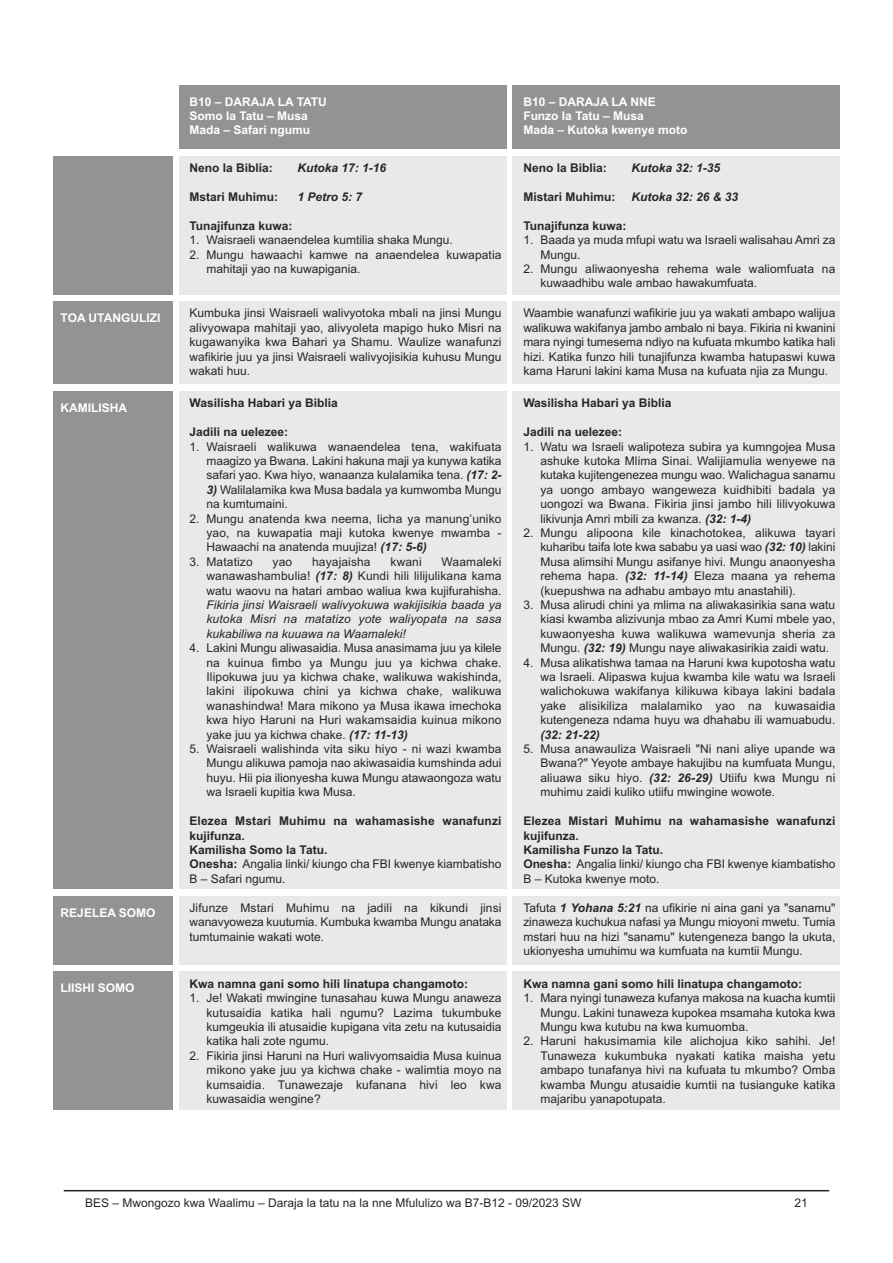
<style>
.page{position:relative;width:893px;height:1263px;background:#fff}
.page>*{position:absolute;margin:0;border:0;box-sizing:border-box;transform-origin:0 0}
.t1{font:12px/14.4px "Arial";color:#272627;text-align:justify}
.t2{font:700 12px/14.4px "Arial";color:#272627}
.t3{font:700 12px/14.4px "Arial";color:#fff}
.t4{font:italic 12px/14.4px "Arial";color:#272627;text-align:justify}
.t5{font:italic 700 12px "Arial";color:#272627}
.s1{font-weight:700;font-style:italic}
.s2{font-weight:400}
</style>
<div class="page">
<hr style="left:64px;top:1190px;width:765px;height:1px;background:#272627">
<div style="left:179px;top:85px;width:327px;height:64px;background:#939393"></div>
<div style="left:513px;top:85px;width:327px;height:64px;background:#939393"></div>
<div style="left:53px;top:156px;width:119px;height:138px;background:#939393"></div>
<div style="left:179px;top:156px;width:327px;height:138px;background:#e9e9e9"></div>
<div style="left:513px;top:156px;width:327px;height:138px;background:#e9e9e9"></div>
<div style="left:53px;top:301px;width:119px;height:83px;background:#939393"></div>
<div style="left:179px;top:301px;width:327px;height:83px;background:#e9e9e9"></div>
<div style="left:513px;top:301px;width:327px;height:83px;background:#e9e9e9"></div>
<div style="left:53px;top:391px;width:119px;height:498px;background:#939393"></div>
<div style="left:179px;top:391px;width:327px;height:498px;background:#e9e9e9"></div>
<div style="left:513px;top:391px;width:327px;height:498px;background:#e9e9e9"></div>
<div style="left:53px;top:896px;width:119px;height:68px;background:#939393"></div>
<div style="left:179px;top:896px;width:327px;height:68px;background:#e9e9e9"></div>
<div style="left:513px;top:896px;width:327px;height:68px;background:#e9e9e9"></div>
<div style="left:53px;top:971px;width:119px;height:139px;background:#939393"></div>
<div style="left:179px;top:971px;width:327px;height:139px;background:#e9e9e9"></div>
<div style="left:513px;top:971px;width:327px;height:139px;background:#e9e9e9"></div>
<p class="t3" style="left:190px;top:94px;width:139px">B10 – DARAJA LA TATU<br>Somo la Tatu – Musa<br>Mada – Safari ngumu</p>
<p class="t3" style="left:523px;top:94px;width:166px">B10 – DARAJA LA NNE<br>Funzo la Tatu – Musa<br>Mada – Kutoka kwenye moto</p>
<p class="t2" style="left:190px;top:161px;width:85px">Neno la Biblia:</p>
<p class="t5" style="left:298px;top:161px;width:90px">Kutoka 17: 1-16</p>
<p class="t2" style="left:190px;top:190px;width:90px">Mstari Muhimu:</p>
<p class="t5" style="left:298px;top:190px;width:66px">1 Petro 5: 7</p>
<p class="t2" style="left:190px;top:218px;width:105px">Tunajifunza kuwa:</p>
<p class="t1" style="left:190px;top:233px;width:265px">1. Waisraeli wanaendelea kumtilia shaka Mungu.</p>
<p class="t1" style="left:207px;top:247px;width:296px;text-indent:-17px">2. Mungu hawaachi kamwe na anaendelea kuwapatia mahitaji yao na kuwapigania.</p>
<p class="t2" style="left:523px;top:161px;width:85px">Neno la Biblia:</p>
<p class="t5" style="left:631px;top:161px;width:90px">Kutoka 32: 1-35</p>
<p class="t2" style="left:523px;top:190px;width:93px">Mistari Muhimu:</p>
<p class="t5" style="left:631px;top:190px;width:108px">Kutoka 32: 26 &amp; 33</p>
<p class="t2" style="left:523px;top:218px;width:105px">Tunajifunza kuwa:</p>
<p class="t1" style="left:540px;top:233px;width:296px;text-indent:-17px">1. Baada ya muda mfupi watu wa Israeli walisahau Amri za<br>Mungu.</p>
<p class="t1" style="left:540px;top:262px;width:296px;text-indent:-17px">2. Mungu aliwaonyesha rehema wale waliomfuata na kuwaadhibu wale ambao hawakumfuata.</p>
<p class="t3" style="left:61px;top:311px;width:101px">TOA UTANGULIZI</p>
<p class="t1" style="left:190px;top:306px;width:313px">Kumbuka jinsi Waisraeli walivyotoka mbali na jinsi Mungu alivyowapa mahitaji yao, alivyoleta mapigo huko Misri na kugawanyika kwa Bahari ya Shamu. Waulize wanafunzi wafikirie juu ya jinsi Waisraeli walivyojisikia kuhusu Mungu wakati huu.</p>
<p class="t1" style="left:523px;top:306px;width:313px">Waambie wanafunzi wafikirie juu ya wakati ambapo walijua walikuwa wakifanya jambo ambalo ni baya. Fikiria ni kwanini mara nyingi tumesema ndiyo na kufuata mkumbo katika hali hizi. Katika funzo hili tunajifunza kwamba hatupaswi kuwa kama Haruni lakini kama Musa na kufuata njia za Mungu.</p>
<p class="t3" style="left:61px;top:401px;width:68px">KAMILISHA</p>
<p class="t2" style="left:190px;top:396px;width:150px">Wasilisha Habari ya Biblia</p>
<p class="t2" style="left:190px;top:425px;width:100px">Jadili na uelezee:</p>
<p class="t1" style="left:207px;top:439px;width:296px;text-indent:-17px">1. Waisraeli walikuwa wanaendelea tena, wakifuata maagizo ya Bwana. Lakini hakuna maji ya kunywa katika safari yao. Kwa hiyo, wanaanza kulalamika tena. <span class="s1">(17: 2-</span></p>
<p class="t1" style="left:207px;top:482px;width:296px"><span class="s1">3)</span> Walilalamika kwa Musa badala ya kumwomba Mungu na kumtumaini.</p>
<p class="t1" style="left:207px;top:511px;width:296px;text-indent:-17px">2. Mungu anatenda kwa neema, licha ya manung’uniko yao, na kuwapatia maji kutoka kwenye mwamba - Hawaachi na anatenda muujiza! <span class="s1">(17: 5-6)</span></p>
<p class="t1" style="left:190px;top:554px;width:65px">3. Matatizo</p>
<p class="t1" style="left:273px;top:554px;width:21px">yao</p>
<p class="t1" style="left:312px;top:554px;width:60px">hayajaisha</p>
<p class="t1" style="left:391px;top:554px;width:33px">kwani</p>
<p class="t2" style="left:523px;top:396px;width:150px">Wasilisha Habari ya Biblia</p>
<p class="t2" style="left:523px;top:425px;width:100px">Jadili na uelezee:</p>
<p class="t1" style="left:540px;top:439px;width:296px;text-indent:-17px">1. Watu wa Israeli walipoteza subira ya kumngojea Musa ashuke kutoka Mlima Sinai. Walijiamulia wenyewe na kutaka kujitengenezea mungu wao. Walichagua sanamu ya uongo ambayo wangeweza kuidhibiti badala ya uongozi wa Bwana. Fikiria jinsi jambo hili lilivyokuwa likivunja Amri mbili za kwanza. <span class="s1">(32: 1-4)</span></p>
<p class="t1" style="left:540px;top:526px;width:296px;text-indent:-17px">2. Mungu alipoona kile kinachotokea, alikuwa tayari kuharibu taifa lote kwa sababu ya uasi wao <span class="s1">(32: 10)</span> lakini Musa alimsihi Mungu asifanye hivi. Mungu anaonyesha rehema hapa. <span class="s1">(32: 11-14)</span> Eleza maana ya rehema (kuepushwa na adhabu ambayo mtu anastahili).</p>
<p class="t1" style="left:540px;top:598px;width:296px;text-indent:-17px">3. Musa alirudi chini ya mlima na aliwakasirikia sana watu kiasi kwamba alizivunja mbao za Amri Kumi mbele yao, kuwaonyesha kuwa walikuwa wamevunja sheria za Mungu. <span class="s1">(32: 19)</span> Mungu naye aliwakasirikia zaidi watu.</p>
<p class="t1" style="left:540px;top:655px;width:296px;text-indent:-17px">4. Musa alikatishwa tamaa na Haruni kwa kupotosha watu wa Israeli. Alipaswa kujua kwamba kile watu wa Israeli walichokuwa wakifanya kilikuwa kibaya lakini badala yake alisikiliza malalamiko yao na kuwasaidia kutengeneza ndama huyu wa dhahabu ili wamuabudu.</p>
<p class="t5" style="left:540px;top:727px;width:61px">(32: 21-22)</p>
<p class="t1" style="left:540px;top:742px;width:296px;text-indent:-17px">5. Musa anawauliza Waisraeli "Ni nani aliye upande wa Bwana?" Yeyote ambaye hakujibu na kumfuata Mungu, aliuawa siku hiyo. <span class="s1">(32: 26-29)</span> Utiifu kwa Mungu ni muhimu zaidi kuliko utiifu mwingine wowote.</p>
<p class="t2" style="left:523px;top:814px;width:313px">Elezea Mistari Muhimu na wahamasishe wanafunzi kujifunza.<br>Kamilisha Funzo la Tatu.<br>Onesha: <span class="s2">Angalia linki/ kiungo cha FBI kwenye kiambatisho B – Kutoka kwenye moto.</span></p>
<p class="t1" style="left:207px;top:554px;width:296px;text-indent:235px">Waamaleki wanawashambulia! <span class="s1">(17: 8)</span> Kundi hili lilijulikana kama watu waovu na hatari ambao waliua kwa kujifurahisha.</p>
<p class="t4" style="left:207px;top:598px;width:296px">Fikiria jinsi Waisraeli walivyokuwa wakijisikia baada ya kutoka Misri na matatizo yote waliyopata na sasa kukabiliwa na kuuawa na Waamaleki!</p>
<p class="t1" style="left:207px;top:641px;width:296px;text-indent:-17px">4. Lakini Mungu aliwasaidia. Musa anasimama juu ya kilele na kuinua fimbo ya Mungu juu ya kichwa chake.<br>Ilipokuwa juu ya kichwa chake, walikuwa wakishinda, lakini ilipokuwa chini ya kichwa chake, walikuwa wanashindwa! Mara mikono ya Musa ikawa imechoka kwa hiyo Haruni na Huri wakamsaidia kuinua mikono yake juu ya kichwa chake. <span class="s1">(17: 11-13)</span></p>
<p class="t1" style="left:207px;top:742px;width:296px;text-indent:-17px">5. Waisraeli walishinda vita siku hiyo - ni wazi kwamba Mungu alikuwa pamoja nao akiwasaidia kumshinda adui huyu. Hii pia ilionyesha kuwa Mungu atawaongoza watu wa Israeli kupitia kwa Musa.</p>
<p class="t2" style="left:190px;top:814px;width:313px">Elezea Mstari Muhimu na wahamasishe wanafunzi kujifunza.<br>Kamilisha Somo la Tatu.<br>Onesha: <span class="s2">Angalia linki/ kiungo cha FBI kwenye kiambatisho<br>B – Safari ngumu.</span></p>
<p class="t3" style="left:61px;top:905px;width:96px">REJELEA SOMO</p>
<p class="t1" style="left:190px;top:901px;width:313px">Jifunze Mstari Muhimu na jadili na kikundi jinsi wanavyoweza kuutumia. Kumbuka kwamba Mungu anataka tumtumainie wakati wote.</p>
<p class="t1" style="left:523px;top:901px;width:313px">Tafuta <span class="s1">1 Yohana 5:21</span> na ufikirie ni aina gani ya "sanamu" zinaweza kuchukua nafasi ya Mungu mioyoni mwetu. Tumia mstari huu na hizi "sanamu" kutengeneza bango la ukuta, ukionyesha umuhimu wa kumfuata na kumtii Mungu.</p>
<p class="t3" style="left:61px;top:981px;width:76px">LIISHI SOMO</p>
<p class="t2" style="left:190px;top:976px;width:280px">Kwa namna gani somo hili linatupa changamoto:</p>
<p class="t1" style="left:207px;top:991px;width:296px;text-indent:-17px">1. Je! Wakati mwingine tunasahau kuwa Mungu anaweza kutusaidia katika hali ngumu? Lazima tukumbuke kumgeukia ili atusaidie kupigana vita zetu na kutusaidia katika hali zote ngumu.</p>
<p class="t1" style="left:207px;top:1048px;width:296px;text-indent:-17px">2. Fikiria jinsi Haruni na Huri walivyomsaidia Musa kuinua mikono yake juu ya kichwa chake - walimtia moyo na kumsaidia. Tunawezaje kufanana hivi leo kwa kuwasaidia wengine?</p>
<p class="t2" style="left:523px;top:976px;width:280px">Kwa namna gani somo hili linatupa changamoto:</p>
<p class="t1" style="left:540px;top:991px;width:296px;text-indent:-17px">1. Mara nyingi tunaweza kufanya makosa na kuacha kumtii Mungu. Lakini tunaweza kupokea msamaha kutoka kwa Mungu kwa kutubu na kwa kumuomba.</p>
<p class="t1" style="left:540px;top:1034px;width:296px;text-indent:-17px">2. Haruni hakusimamia kile alichojua kiko sahihi. Je!<br>Tunaweza kukumbuka nyakati katika maisha yetu ambapo tunafanya hivi na kufuata tu mkumbo? Omba kwamba Mungu atusaidie kumtii na tusianguke katika majaribu yanapotupata.</p>
<p class="t1" style="left:85px;top:1195px;width:498px">BES – Mwongozo kwa Waalimu – Daraja la tatu na la nne Mfululizo wa B7-B12 - 09/2023 SW</p>
<p class="t1" style="left:795px;top:1195px;width:15px">21</p>
</div>
